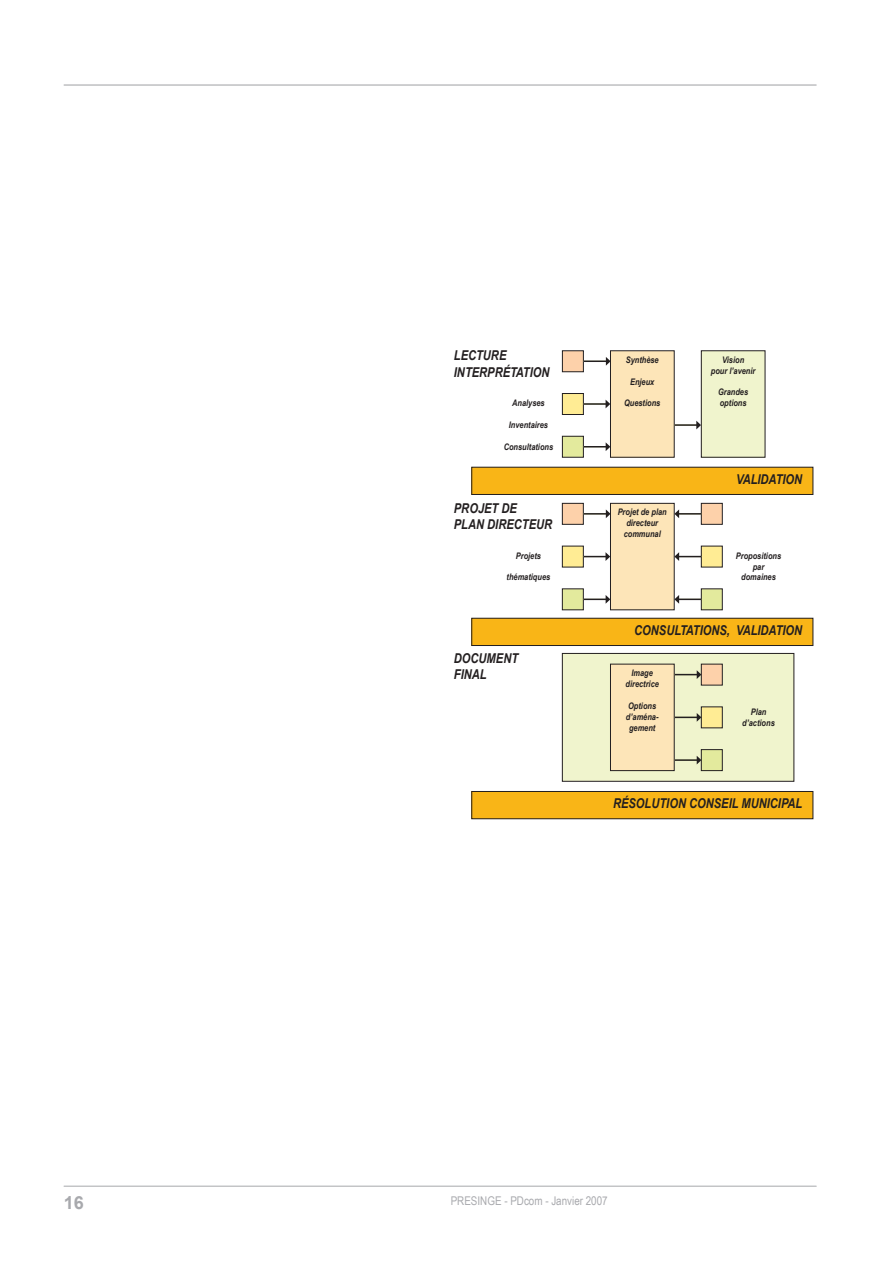
<style>
.page{position:relative;width:893px;height:1263px;background:#fff}
.page>*{position:absolute;margin:0;border:0;box-sizing:border-box;transform-origin:0 0}
.t1{font:700 18px "Arial";color:#a8a9ad}
.t2{font:italic 700 13.5px/16.4px "Arial Narrow";color:#231f20}
.t3{font:12px "Arial Narrow";color:#a8a9ad}
.t4{font:italic 700 9px/10.8px "Arial Narrow";color:#231f20;text-align:center}
</style>
<div class="page">
<hr style="left:64px;top:84px;width:752px;height:2px;background:#c1c2c4">
<hr style="left:64px;top:1186px;width:752px;height:1px;background:#c1c2c4">
<div style="left:610px;top:351px;width:64px;height:106px;background:#fde5b8"></div>
<div style="left:610px;top:503px;width:64px;height:107px;background:#fde5b8"></div>
<div style="left:610px;top:503px;width:64px;height:107px;border:1px solid #231f20"></div>
<div style="left:562px;top:436px;width:21px;height:21px;background:#e3ea9d"></div>
<div style="left:562px;top:436px;width:22px;height:21px;border:1px solid #231f20"></div>
<div style="left:562px;top:351px;width:21px;height:21px;background:#fdd1aa"></div>
<div style="left:562px;top:351px;width:22px;height:21px;border:1px solid #231f20"></div>
<div style="left:562px;top:393px;width:21px;height:21px;background:#ffec94"></div>
<div style="left:562px;top:393px;width:22px;height:22px;border:1px solid #231f20"></div>
<div style="left:701px;top:351px;width:64px;height:106px;background:#f0f4cd"></div>
<div style="left:701px;top:351px;width:64px;height:106px;border:1px solid #231f20"></div>
<div style="left:472px;top:467px;width:341px;height:27px;background:#f9b517"></div>
<div style="left:471px;top:467px;width:342px;height:28px;border:1px solid #231f20"></div>
<hr style="left:584px;top:360px;width:23px;height:2px;background:#231f20">
<svg style="left:606px;top:357px;width:5px;height:9px"></svg>
<hr style="left:583px;top:403px;width:24px;height:2px;background:#231f20">
<svg style="left:606px;top:400px;width:4px;height:8px"></svg>
<svg style="left:583px;top:442px;width:27px;height:9px"></svg>
<hr style="left:674px;top:424px;width:24px;height:2px;background:#231f20">
<svg style="left:696px;top:421px;width:5px;height:8px"></svg>
<div style="left:562px;top:589px;width:21px;height:21px;background:#e3ea9d"></div>
<div style="left:562px;top:503px;width:21px;height:21px;background:#fdd1aa"></div>
<div style="left:562px;top:503px;width:21px;height:21px;border:1px solid #231f20"></div>
<div style="left:562px;top:546px;width:21px;height:21px;background:#ffec94"></div>
<hr style="left:583px;top:513px;width:24px;height:2px;background:#231f20">
<svg style="left:606px;top:509px;width:4px;height:9px"></svg>
<svg style="left:583px;top:552px;width:27px;height:9px"></svg>
<svg style="left:583px;top:595px;width:27px;height:9px"></svg>
<div style="left:701px;top:589px;width:21px;height:21px;background:#e3ea9d"></div>
<div style="left:701px;top:503px;width:21px;height:21px;background:#fdd1aa"></div>
<div style="left:701px;top:503px;width:21px;height:21px;border:1px solid #231f20"></div>
<div style="left:701px;top:546px;width:21px;height:21px;background:#ffec94"></div>
<hr style="left:678px;top:513px;width:23px;height:2px;background:#231f20">
<svg style="left:674px;top:509px;width:5px;height:9px"></svg>
<svg style="left:674px;top:595px;width:27px;height:9px"></svg>
<svg style="left:674px;top:552px;width:27px;height:9px"></svg>
<div style="left:472px;top:618px;width:341px;height:27px;background:#f9b517"></div>
<div style="left:471px;top:618px;width:342px;height:28px;border:1px solid #231f20"></div>
<div style="left:562px;top:653px;width:232px;height:128px;background:#f0f4cd"></div>
<div style="left:562px;top:653px;width:232px;height:128px;border:1px solid #231f20"></div>
<div style="left:610px;top:664px;width:64px;height:107px;background:#fde5b8"></div>
<div style="left:610px;top:664px;width:64px;height:107px;border:1px solid #231f20"></div>
<div style="left:701px;top:750px;width:21px;height:21px;background:#e3ea9d"></div>
<div style="left:701px;top:749px;width:21px;height:22px;border:1px solid #231f20"></div>
<div style="left:701px;top:664px;width:21px;height:21px;background:#fdd1aa"></div>
<div style="left:701px;top:707px;width:21px;height:21px;background:#ffec94"></div>
<svg style="left:674px;top:670px;width:27px;height:9px"></svg>
<hr style="left:674px;top:759px;width:24px;height:2px;background:#231f20">
<svg style="left:697px;top:756px;width:4px;height:8px"></svg>
<svg style="left:674px;top:713px;width:27px;height:9px"></svg>
<div style="left:472px;top:791px;width:341px;height:28px;background:#f9b517"></div>
<div style="left:471px;top:791px;width:342px;height:28px;border:1px solid #231f20"></div>
<h2 class="t2" style="left:454px;top:347px;width:97px">LECTURE<br>INTERPRÉTATION</h2>
<p class="t4" style="left:626px;top:354px;width:34px">Synthèse</p>
<p class="t4" style="left:630px;top:376px;width:26px">Enjeux</p>
<p class="t4" style="left:624px;top:397px;width:38px">Questions</p>
<p class="t4" style="left:512px;top:397px;width:34px">Analyses</p>
<p class="t4" style="left:509px;top:419px;width:41px">Inventaires</p>
<p class="t4" style="left:504px;top:441px;width:51px">Consultations</p>
<h2 class="t2" style="left:454px;top:499px;width:100px">PROJET DE<br>PLAN DIRECTEUR</h2>
<p class="t4" style="left:516px;top:550px;width:27px">Projets</p>
<p class="t4" style="left:507px;top:571px;width:45px">thématiques</p>
<p class="t4" style="left:618px;top:506px;width:51px">Projet de plan directeur communal</p>
<p class="t4" style="left:711px;top:354px;width:46px">Vision<br>pour l’avenir</p>
<p class="t4" style="left:718px;top:386px;width:32px;text-align:left">Grandes options</p>
<h2 class="t2" style="left:736px;top:470px;width:67px">VALIDATION</h2>
<p class="t4" style="left:736px;top:550px;width:47px">Propositions par domaines</p>
<h2 class="t2" style="left:454px;top:649px;width:66px">DOCUMENT<br>FINAL</h2>
<h2 class="t2" style="left:634px;top:621px;width:170px">CONSULTATIONS, VALIDATION</h2>
<p class="t4" style="left:625px;top:667px;width:35px">Image directrice</p>
<p class="t4" style="left:626px;top:700px;width:34px">Options d’aména&shy;gement</p>
<p class="t4" style="left:742px;top:706px;width:34px">Plan d’actions</p>
<h2 class="t2" style="left:613px;top:794px;width:191px">RÉSOLUTION CONSEIL MUNICIPAL</h2>
<p class="t1" style="left:64px;top:1191px;width:22px">16</p>
<p class="t3" style="left:451px;top:1191px;width:158px">PRESINGE - PDcom - Janvier 2007</p>
</div>
